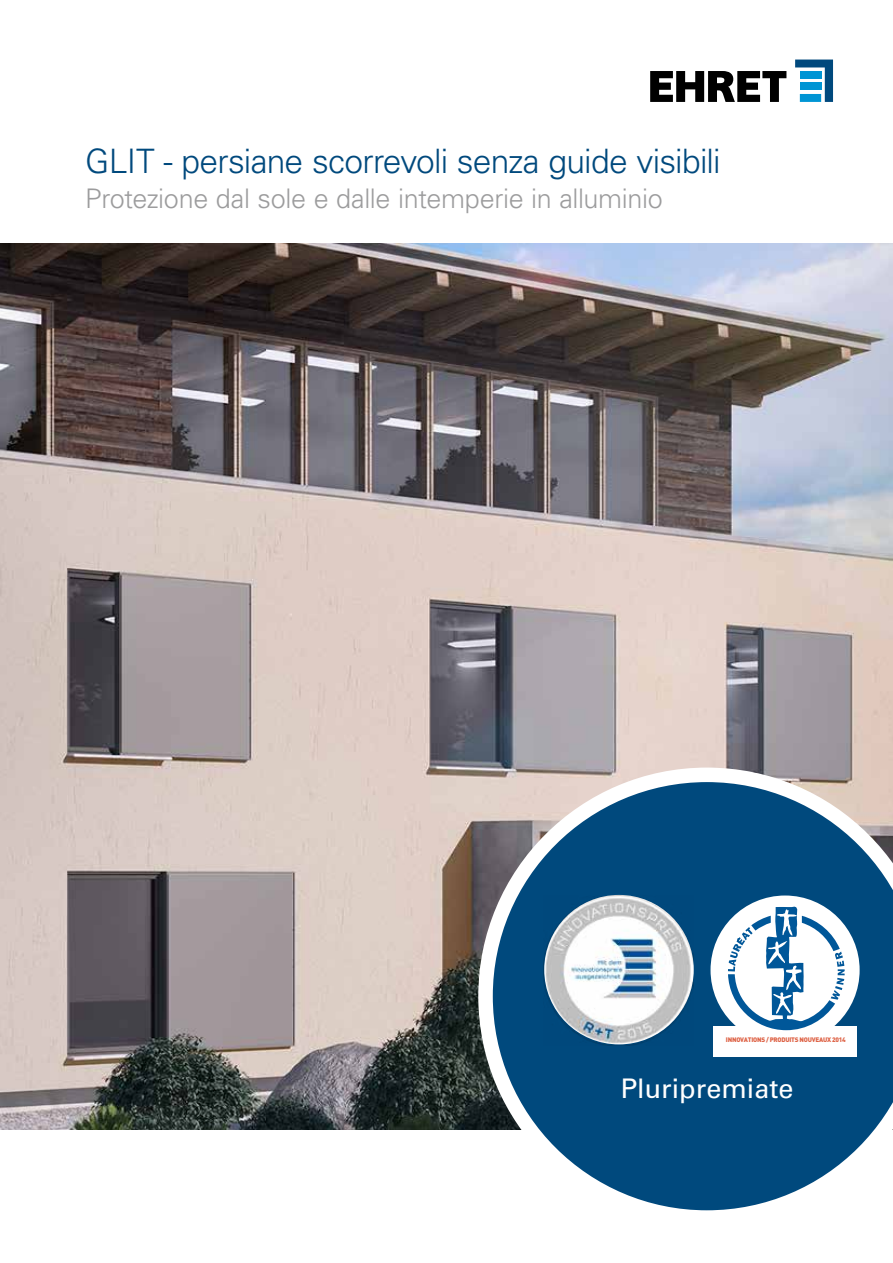
<style>
.page{position:relative;width:893px;height:1263px;background:#fff}
.page>*{position:absolute;margin:0;border:0;box-sizing:border-box;transform-origin:0 0}
.t1{font:300 33.6px "Univers LT Std";letter-spacing:-.02em;color:#00497d}
.t2{font:300 27px "Univers LT Std";letter-spacing:-.015em;color:#9c9c9d}
.t3{font:27px "Univers LT Std";color:#fff}
.t4{font:900 6.45px "DIN";letter-spacing:-.04em;color:#de6245}
</style>
<div class="page">
<img style="left:0;top:244px;width:893px;height:885px">
<svg style="left:650px;top:71px;width:136px;height:31px"></svg>
<svg style="left:795px;top:60px;width:38px;height:42px"></svg>
<div style="left:800px;top:71px;width:21px;height:8px;background:#0095d4"></div>
<div style="left:800px;top:82px;width:21px;height:8px;background:#0095d4"></div>
<div style="left:800px;top:94px;width:21px;height:8px;background:#0095d4"></div>
<svg style="left:478px;top:767px;width:415px;height:444px"></svg>
<img style="left:544px;top:895px;width:149px;height:150px">
<div style="left:710px;top:895px;width:150px;height:149px;background:#fff;border-radius:50%"></div>
<div style="left:713px;top:1026px;width:143px;height:30px;background:#fff"></div>
<svg style="left:728px;top:907px;width:117px;height:123px"></svg>
<svg style="left:713px;top:1072px;width:6px;height:3px"></svg>
<svg style="left:852px;top:1072px;width:5px;height:3px"></svg>
<p class="t1" style="left:85px;top:141px;width:637px">GLIT - persiane scorrevoli senza guide visibili</p>
<p class="t2" style="left:85px;top:182px;width:579px">Protezione dal sole e dalle intemperie in alluminio</p>
<p class="t4" style="left:726px;top:1035px;width:121px">INNOVATIONS / PRODUITS NOUVEAUX 2014</p>
<p class="t3" style="left:621px;top:1072px;width:174px">Pluripremiate</p>
</div>
